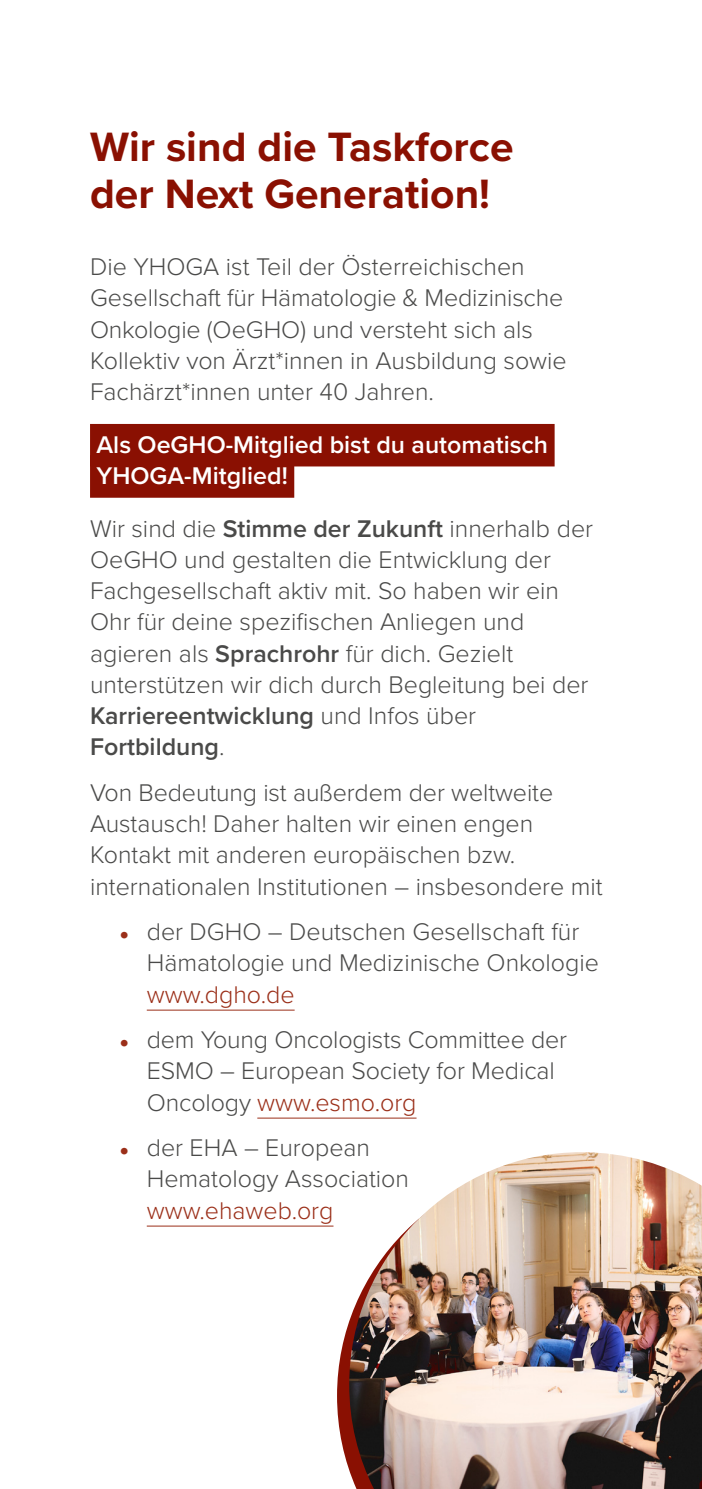
<style>
.page{position:relative;width:702px;height:1489px;background:#fff}
.page>*{position:absolute;margin:0;border:0;box-sizing:border-box;transform-origin:0 0}
.t1{font:700 42.5px/47.5px "Proxima Nova";color:#8a1002}
.t2{font:300 25px/31.2px "Proxima Nova";color:#4a4a49}
.t3{font:600 25px/31.2px "Proxima Nova";color:#fff}
.t4{font:300 25px "Proxima Nova";color:#9b2f19}
.s1{font-weight:600}
.s2{font-size:32.5px;color:#9b2f19}
.s3{color:#9b2f19}
</style>
<div class="page">
<div style="left:90px;top:424px;width:464px;height:42px;background:#8a1002"></div>
<div style="left:90px;top:455px;width:204px;height:42px;background:#8a1002"></div>
<hr style="left:147px;top:1009px;width:147px;height:1px;background:#9b2f19">
<hr style="left:257px;top:1117px;width:159px;height:1px;background:#9b2f19">
<hr style="left:147px;top:1225px;width:186px;height:1px;background:#9b2f19">
<svg style="left:337px;top:1322px;width:12px;height:147px;fill:#8a1002"></svg>
<img style="left:349px;top:1152px;width:353px;height:336px">
<h1 class="t1" style="left:90px;top:122px;width:425px">Wir sind die Taskforce der Next Generation!</h1>
<p class="t2" style="left:90px;top:250px;width:478px">Die YHOGA ist Teil der Österreichischen Gesellschaft für Hämatologie &amp; Medizinische Onkologie (OeGHO) und versteht sich als Kollektiv von Ärzt*innen in Ausbildung sowie Fachärzt*innen unter 40 Jahren.</p>
<p class="t3" style="left:96px;top:428px;width:453px">Als OeGHO-Mitglied bist du automatisch<br>YHOGA-Mitglied!</p>
<p class="t2" style="left:90px;top:511px;width:504px">Wir sind die <span class="s1">Stimme der Zukunft</span> innerhalb der OeGHO und gestalten die Entwicklung der Fachgesellschaft aktiv mit. So haben wir ein Ohr für deine spezifischen Anliegen und agieren als <span class="s1">Sprachrohr</span> für dich. Gezielt unterstützen wir dich durch Begleitung bei der <span class="s1">Karriereentwicklung</span> und Infos über <span class="s1">Fortbildung</span>.</p>
<p class="t2" style="left:90px;top:775px;width:514px">Von Bedeutung ist außerdem der weltweite Austausch! Daher halten wir einen engen Kontakt mit anderen europäischen bzw. internationalen Institutionen – insbesondere mit</p>
<p class="t2" style="left:147px;top:914px;width:453px;text-indent:-28px"><span class="s2">•</span> der DGHO – Deutschen Gesellschaft für<br>Hämatologie und Medizinische Onkologie</p>
<p class="t4" style="left:147px;top:975px;width:149px">www.dgho.de</p>
<p class="t2" style="left:147px;top:1022px;width:422px;text-indent:-28px"><span class="s2">•</span> dem Young Oncologists Committee der<br>ESMO – European Society for Medical<br>Oncology <span class="s3">www.esmo.org</span></p>
<p class="t2" style="left:147px;top:1130px;width:264px;text-indent:-28px"><span class="s2">•</span> der EHA – European<br>Hematology Association</p>
<p class="t4" style="left:147px;top:1191px;width:188px">www.ehaweb.org</p>
</div>
